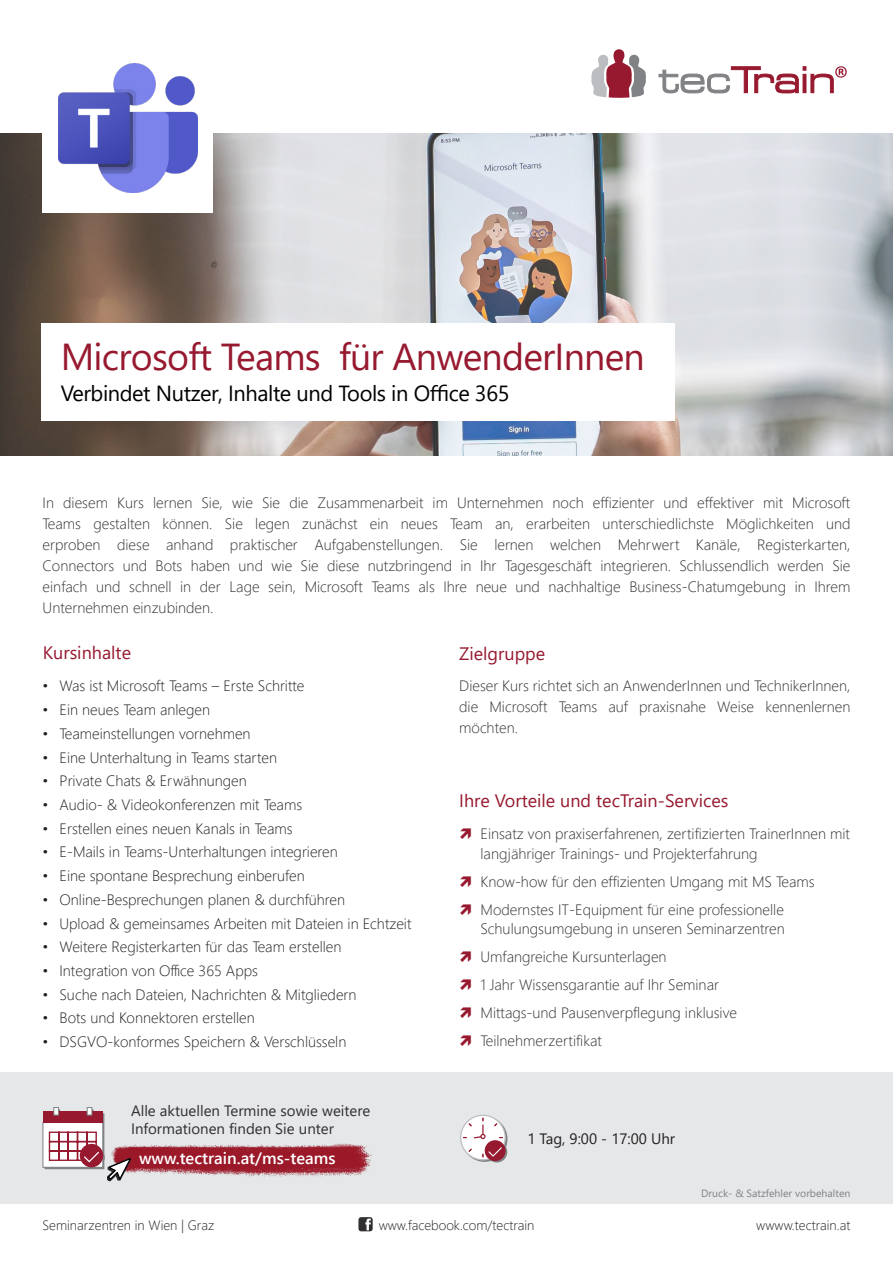
<style>
.page{position:relative;width:893px;height:1263px;background:#fff}
.page>*{position:absolute;margin:0;border:0;box-sizing:border-box;transform-origin:0 0}
.t1{font:37.5px "Segoe UI";letter-spacing:-.02em;color:#97192f}
.t2{font:21.9px "Segoe UI";letter-spacing:-.02em;color:#000}
.t3{font:18px "Segoe UI";color:#97192f}
.t4{font:600 16.5px "Segoe UI";color:#fff}
.t5{font:300 15px/21px "Segoe UI";color:#312f30;text-align:justify}
.t6{font:300 15px "Segoe UI";color:#231f20}
.t7{font:15px/18px "Segoe UI";color:#312f30}
.Tabellentext_Buchung{font:15px "Segoe UI";color:#231f20}
.t8{font:300 13.5px "Segoe UI";color:#231f20}
.Tabellentext_Buchung-2{font:10.5px "Segoe UI";color:#808285}
</style>
<div class="page">
<svg style="left:658px;top:66px;width:189px;height:28px"></svg>
<svg style="left:591px;top:49px;width:55px;height:49px"></svg>
<img style="left:0;top:133px;width:893px;height:322px">
<div style="left:42px;top:323px;width:633px;height:98px;background:#fff"></div>
<svg style="left:358px;top:1217px;width:15px;height:14px"></svg>
<svg style="left:211px;top:262px;width:6px;height:5px"></svg>
<div style="left:0;top:1072px;width:893px;height:131px;background:#e6e7e9"></div>
<div style="left:43px;top:1111px;width:60px;height:11px;background:#97192f"></div>
<svg style="left:460px;top:1115px;width:47px;height:47px"></svg>
<img style="left:131px;top:1143px;width:241px;height:33px">
<svg style="left:45px;top:1107px;width:86px;height:74px"></svg>
<div style="left:43px;top:43px;width:170px;height:170px;background:#fff"></div>
<img style="left:58px;top:63px;width:140px;height:130px">
<p class="t1" style="left:61px;top:321px;width:586px">Microsoft Teams für AnwenderInnen</p>
<p class="t2" style="left:61px;top:373px;width:450px">Verbindet Nutzer, Inhalte und Tools in Office 365</p>
<p class="t5" style="left:43px;top:491px;width:809px">In diesem Kurs lernen Sie, wie Sie die Zusammenarbeit im Unternehmen noch effizienter und effektiver mit Microsoft Teams gestalten können. Sie legen zunächst ein neues Team an, erarbeiten unterschiedlichste Möglichkeiten und erproben diese anhand praktischer Aufgabenstellungen. Sie lernen welchen Mehrwert Kanäle, Registerkarten, Connectors und Bots haben und wie Sie diese nutzbringend in Ihr Tagesgeschäft integrieren. Schlussendlich werden Sie einfach und schnell in der Lage sein, Microsoft Teams als Ihre neue und nachhaltige Business-Chatumgebung in Ihrem Unternehmen einzubinden.</p>
<p class="t3" style="left:43px;top:635px;width:90px">Kursinhalte</p>
<p class="t6" style="left:43px;top:672px;width:263px">• Was ist Microsoft Teams – Erste Schritte</p>
<p class="t6" style="left:43px;top:696px;width:169px">• Ein neues Team anlegen</p>
<p class="t6" style="left:43px;top:719px;width:210px">• Teameinstellungen vornehmen</p>
<p class="t6" style="left:43px;top:743px;width:236px">• Eine Unterhaltung in Teams starten</p>
<p class="t6" style="left:43px;top:767px;width:206px">• Private Chats &amp; Erwähnungen</p>
<p class="t6" style="left:43px;top:790px;width:261px">• Audio- &amp; Videokonferenzen mit Teams</p>
<p class="t6" style="left:43px;top:814px;width:252px">• Erstellen eines neuen Kanals in Teams</p>
<p class="t6" style="left:43px;top:838px;width:297px">• E-Mails in Teams-Unterhaltungen integrieren</p>
<p class="t6" style="left:43px;top:862px;width:264px">• Eine spontane Besprechung einberufen</p>
<p class="t6" style="left:43px;top:885px;width:304px">• Online-Besprechungen planen &amp; durchführen</p>
<p class="t6" style="left:43px;top:909px;width:370px">• Upload &amp; gemeinsames Arbeiten mit Dateien in Echtzeit</p>
<p class="t6" style="left:43px;top:933px;width:300px">• Weitere Registerkarten für das Team erstellen</p>
<p class="t6" style="left:43px;top:956px;width:217px">• Integration von Office 365 Apps</p>
<p class="t6" style="left:43px;top:980px;width:315px">• Suche nach Dateien, Nachrichten &amp; Mitgliedern</p>
<p class="t6" style="left:43px;top:1004px;width:214px">• Bots und Konnektoren erstellen</p>
<p class="t6" style="left:43px;top:1027px;width:305px">• DSGVO-konformes Speichern &amp; Verschlüsseln</p>
<p class="t7" style="left:131px;top:1100px;width:241px">Alle aktuellen Termine sowie weitere<br>Informationen finden Sie unter</p>
<p class="t4" style="left:139px;top:1143px;width:198px">www.tectrain.at/ms-teams</p>
<p class="t3" style="left:459px;top:636px;width:88px">Zielgruppe</p>
<p class="t5" style="left:459px;top:674px;width:393px">Dieser Kurs richtet sich an AnwenderInnen und TechnikerInnen, die Microsoft Teams auf praxisnahe Weise kennenlernen möchten.</p>
<p class="t3" style="left:459px;top:783px;width:271px">Ihre Vorteile und tecTrain-Services</p>
<p class="t5" style="left:480px;top:823px;width:371px;line-height:19.5px">Einsatz von praxiserfahrenen, zertifizierten TrainerInnen mit langjähriger Trainings- und Projekterfahrung</p>
<p class="t5" style="left:480px;top:869px;width:336px">Know-how für den effizienten Umgang mit MS Teams</p>
<p class="t5" style="left:480px;top:898px;width:306px;line-height:19.5px">Modernstes IT-Equipment für eine professionelle<br>Schulungsumgebung in unseren Seminarzentren</p>
<p class="t5" style="left:480px;top:945px;width:188px">Umfangreiche Kursunterlagen</p>
<p class="t5" style="left:480px;top:973px;width:240px">1 Jahr Wissensgarantie auf Ihr Seminar</p>
<p class="t5" style="left:480px;top:1001px;width:258px">Mittags-und Pausenverpflegung inklusive</p>
<p class="t5" style="left:480px;top:1029px;width:123px">Teilnehmerzertifikat</p>
<p class="Tabellentext_Buchung" style="left:527px;top:1124px;width:149px">1 Tag, 9:00 - 17:00 Uhr</p>
<p class="Tabellentext_Buchung-2" style="left:701px;top:1183px;width:151px">Druck- &amp; Satzfehler vorbehalten</p>
<p class="t8" style="left:43px;top:1213px;width:173px">Seminarzentren in Wien | Graz</p>
<p class="t8" style="left:756px;top:1213px;width:96px">wwww.tectrain.at</p>
<p class="t8" style="left:379px;top:1212px;width:157px">www.facebook.com/tectrain</p>
</div>
